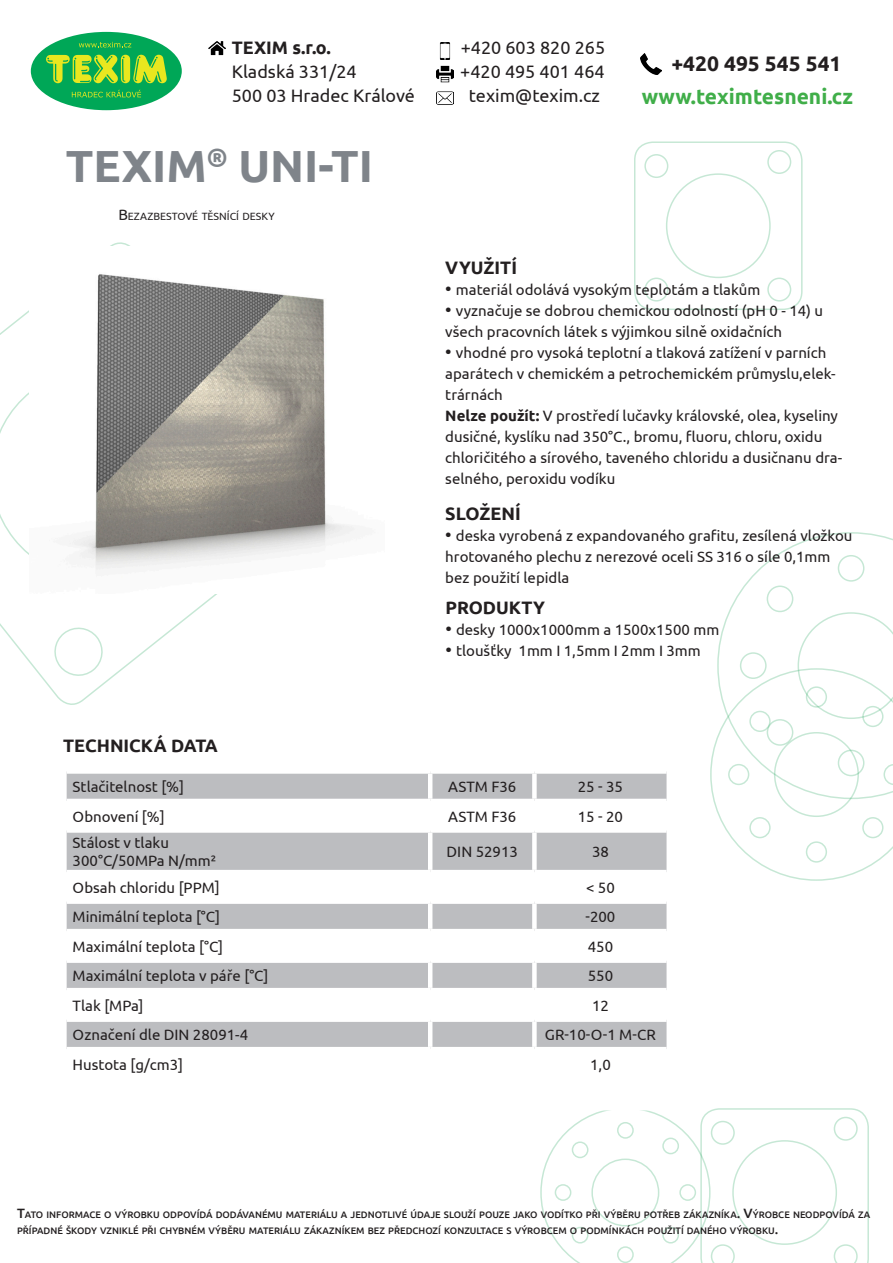
<style>
.page{position:relative;width:893px;height:1263px;background:#fff}
.page>*{position:absolute;margin:0;border:0;box-sizing:border-box;transform-origin:0 0}
.t1{font:700 45px "Ubuntu";color:#7f848a}
.t2{font:700 21px "Ubuntu";color:#40ae49}
.t3{font:700 21px "Ubuntu";color:#231f20}
.t4{font:18px "Ubuntu";color:#231f20}
.t5{font:700 18px "Ubuntu";color:#231f20}
.t6{font:15px/21px "Ubuntu";color:#231f20}
.t7{font:10.5px "Ubuntu";color:#231f20}
.t8{font:500 9.45px/16.2px "Ubuntu";color:#231f20}
.s1{font-size:15px}
.s2{font-size:18px}
.s3{font-weight:700}
.s4{font-size:13.5px}
</style>
<div class="page">
<svg style="left:0;top:242px;width:217px;height:463px"></svg>
<svg style="left:52px;top:625px;width:53px;height:53px"></svg>
<svg style="left:0;top:356px;width:30px;height:236px"></svg>
<svg style="left:728px;top:532px;width:165px;height:80px"></svg>
<svg style="left:710px;top:612px;width:183px;height:269px"></svg>
<div style="left:838px;top:555px;width:26px;height:27px;border:2px solid #19a155;border-radius:50%"></div>
<div style="left:838px;top:750px;width:26px;height:26px;border:2px solid #19a155;border-radius:50%"></div>
<div style="left:740px;top:652px;width:27px;height:27px;border:2px solid #19a155;border-radius:50%"></div>
<div style="left:767px;top:719px;width:26px;height:27px;border:2px solid #19a155;border-radius:50%"></div>
<div style="left:767px;top:585px;width:26px;height:27px;border:2px solid #19a155;border-radius:50%"></div>
<div style="left:634px;top:141px;width:169px;height:169px;border:2px solid #19a155;border-radius:18px"></div>
<div style="left:767px;top:150px;width:24px;height:24px;border:2px solid #19a155;border-radius:50%"></div>
<div style="left:644px;top:154px;width:24px;height:24px;border:2px solid #19a155;border-radius:50%"></div>
<div style="left:644px;top:278px;width:24px;height:24px;border:2px solid #19a155;border-radius:50%"></div>
<div style="left:767px;top:278px;width:24px;height:24px;border:2px solid #19a155;border-radius:50%"></div>
<div style="left:666px;top:173px;width:105px;height:105px;border:2px solid #19a155;border-radius:50%"></div>
<div style="left:31px;top:32px;width:151px;height:78px;background:#00a757;border-radius:50%"></div>
<svg style="left:46px;top:55px;width:121px;height:28px"></svg>
<svg style="left:79px;top:42px;width:52px;height:5px"></svg>
<svg style="left:72px;top:90px;width:69px;height:7px"></svg>
<img style="left:209px;top:41px;width:17px;height:15px">
<img style="left:436px;top:66px;width:17px;height:17px">
<img style="left:439px;top:42px;width:12px;height:17px">
<img style="left:436px;top:91px;width:17px;height:14px">
<img style="left:640px;top:53px;width:22px;height:21px">
<svg style="left:540px;top:1108px;width:329px;height:155px"></svg>
<div style="left:591px;top:1158px;width:68px;height:68px;border:2px solid #19a155;border-radius:50%"></div>
<div style="left:617px;top:1122px;width:17px;height:17px;border:2px solid #19a155;border-radius:50%"></div>
<div style="left:617px;top:1246px;width:17px;height:17px;border:2px solid #19a155;border-radius:50%"></div>
<div style="left:555px;top:1184px;width:16px;height:17px;border:2px solid #19a155;border-radius:50%"></div>
<div style="left:679px;top:1184px;width:17px;height:17px;border:2px solid #19a155;border-radius:50%"></div>
<div style="left:572px;top:1227px;width:16px;height:16px;border:2px solid #19a155;border-radius:50%"></div>
<div style="left:662px;top:1227px;width:17px;height:16px;border:2px solid #19a155;border-radius:50%"></div>
<div style="left:572px;top:1141px;width:16px;height:17px;border:2px solid #19a155;border-radius:50%"></div>
<div style="left:662px;top:1137px;width:17px;height:17px;border:2px solid #19a155;border-radius:50%"></div>
<div style="left:67px;top:774px;width:599px;height:25px;background:#bcbdc0"></div>
<svg style="left:67px;top:833px;width:599px;height:214px;fill:#bcbdc0"></svg>
<hr style="left:428px;top:774px;width:4px;height:25px;background:#fff">
<div style="left:532px;top:774px;width:5px;height:25px;background:#fff"></div>
<hr style="left:428px;top:833px;width:4px;height:37px;background:#fff">
<div style="left:532px;top:833px;width:5px;height:37px;background:#fff"></div>
<hr style="left:428px;top:874px;width:4px;height:25px;background:#fff">
<div style="left:532px;top:874px;width:5px;height:25px;background:#fff"></div>
<hr style="left:428px;top:904px;width:4px;height:25px;background:#fff">
<div style="left:532px;top:904px;width:5px;height:25px;background:#fff"></div>
<hr style="left:428px;top:933px;width:4px;height:25px;background:#fff">
<div style="left:532px;top:933px;width:5px;height:25px;background:#fff"></div>
<hr style="left:428px;top:963px;width:4px;height:25px;background:#fff">
<div style="left:532px;top:963px;width:5px;height:25px;background:#fff"></div>
<hr style="left:428px;top:992px;width:4px;height:25px;background:#fff">
<div style="left:532px;top:992px;width:5px;height:25px;background:#fff"></div>
<hr style="left:428px;top:1022px;width:4px;height:25px;background:#fff">
<div style="left:532px;top:1022px;width:5px;height:25px;background:#fff"></div>
<hr style="left:534px;top:1106px;width:132px;height:4px;background:#fff">
<hr style="left:67px;top:929px;width:363px;height:4px;background:#fff">
<hr style="left:430px;top:929px;width:104px;height:4px;background:#fff">
<hr style="left:534px;top:929px;width:132px;height:4px;background:#fff">
<div style="left:67px;top:1017px;width:363px;height:5px;background:#fff"></div>
<div style="left:430px;top:1017px;width:104px;height:5px;background:#fff"></div>
<div style="left:534px;top:1017px;width:132px;height:5px;background:#fff"></div>
<div style="left:67px;top:958px;width:363px;height:5px;background:#fff"></div>
<div style="left:430px;top:958px;width:104px;height:5px;background:#fff"></div>
<div style="left:534px;top:958px;width:132px;height:5px;background:#fff"></div>
<hr style="left:67px;top:988px;width:363px;height:4px;background:#fff">
<hr style="left:430px;top:988px;width:104px;height:4px;background:#fff">
<hr style="left:534px;top:988px;width:132px;height:4px;background:#fff">
<hr style="left:67px;top:870px;width:363px;height:4px;background:#fff">
<hr style="left:430px;top:870px;width:104px;height:4px;background:#fff">
<hr style="left:534px;top:870px;width:132px;height:4px;background:#fff">
<div style="left:67px;top:899px;width:363px;height:5px;background:#fff"></div>
<div style="left:430px;top:899px;width:104px;height:5px;background:#fff"></div>
<div style="left:534px;top:899px;width:132px;height:5px;background:#fff"></div>
<img style="left:30px;top:247px;width:328px;height:346px">
<p class="t5" style="left:232px;top:37px;width:100px">TEXIM s.r.o.</p>
<p class="t4" style="left:461px;top:37px;width:146px">+420 603 820 265</p>
<p class="t4" style="left:232px;top:61px;width:126px">Kladská 331/24</p>
<p class="t4" style="left:460px;top:61px;width:146px">+420 495 401 464</p>
<p class="t4" style="left:232px;top:85px;width:185px">500 03 Hradec Králové</p>
<p class="t4" style="left:469px;top:85px;width:133px">texim@texim.cz</p>
<p class="t1" style="left:66px;top:138px;width:309px">TEXIM<sup>®</sup> UNI-TI</p>
<p class="t7" style="left:118px;top:210px;width:158px"><span class="s1">B</span>EZAZBESTOVÉ TĚSNÍCÍ DESKY</p>
<p class="t3" style="left:671px;top:50px;width:172px">+420 495 545 541</p>
<p class="t2" style="left:642px;top:83px;width:213px">www.teximtesneni.cz</p>
<p class="t5" style="left:445px;top:257px;width:73px">VYUŽITÍ</p>
<p class="t6" style="left:445px;top:279px;width:317px"><span class="s2">•</span> materiál odolává vysokým teplotám a tlakům</p>
<p class="t6" style="left:445px;top:300px;width:379px"><span class="s2">•</span> vyznačuje se dobrou chemickou odolností (pH 0 - 14) u všech pracovních látek s výjimkou silně oxidačních</p>
<p class="t6" style="left:445px;top:342px;width:392px"><span class="s2">•</span> vhodné pro vysoká teplotní a tlaková zatížení v parních aparátech v chemickém a petrochemickém průmyslu,elek&shy;trárnách</p>
<p class="t6" style="left:445px;top:405px;width:398px"><span class="s3">Nelze použít:</span> V prostředí lučavky královské, olea, kyseliny dusičné, kyslíku nad 350°C., bromu, fluoru, chloru, oxidu chloričitého a sírového, taveného chloridu a dusičnanu dra&shy;selného, peroxidu vodíku</p>
<p class="t5" style="left:445px;top:502px;width:77px">SLOŽENÍ</p>
<p class="t6" style="left:445px;top:524px;width:409px"><span class="s2">•</span> deska vyrobená z expandovaného grafitu, zesílená vložkou hrotovaného plechu z nerezové oceli SS 316 o síle 0,1mm bez použití lepidla</p>
<p class="t5" style="left:445px;top:597px;width:101px">PRODUKTY</p>
<p class="t6" style="left:445px;top:619px;width:275px"><span class="s2">•</span> desky 1000x1000mm a 1500x1500 mm</p>
<p class="t6" style="left:445px;top:640px;width:257px"><span class="s2">•</span> tloušťky 1mm I 1,5mm I 2mm I 3mm</p>
<p class="t5" style="left:63px;top:735px;width:156px">TECHNICKÁ DATA</p>
<p class="t6" style="left:73px;top:776px;width:113px">Stlačitelnost [%]</p>
<p class="t6" style="left:448px;top:776px;width:70px">ASTM F36</p>
<p class="t6" style="left:578px;top:776px;width:47px">25 - 35</p>
<p class="t6" style="left:73px;top:805px;width:94px">Obnovení [%]</p>
<p class="t6" style="left:448px;top:805px;width:70px">ASTM F36</p>
<p class="t6" style="left:578px;top:805px;width:47px">15 - 20</p>
<p class="t6" style="left:73px;top:832px;width:98px">Stálost v tlaku</p>
<p class="t6" style="left:73px;top:850px;width:145px">300°C/50MPa N/mm²</p>
<p class="t6" style="left:447px;top:841px;width:73px">DIN 52913</p>
<p class="t6" style="left:592px;top:841px;width:18px">38</p>
<p class="t6" style="left:73px;top:876px;width:148px">Obsah chloridu [PPM]</p>
<p class="t6" style="left:586px;top:876px;width:30px">&lt; 50</p>
<p class="t6" style="left:73px;top:906px;width:149px">Minimální teplota [°C]</p>
<p class="t6" style="left:586px;top:906px;width:31px">-200</p>
<p class="t6" style="left:73px;top:935px;width:152px">Maximální teplota [°C]</p>
<p class="t6" style="left:588px;top:935px;width:27px">450</p>
<p class="t6" style="left:73px;top:965px;width:197px">Maximální teplota v páře [°C]</p>
<p class="t6" style="left:588px;top:965px;width:27px">550</p>
<p class="t6" style="left:73px;top:994px;width:72px">Tlak [MPa]</p>
<p class="t6" style="left:592px;top:994px;width:18px">12</p>
<p class="t6" style="left:73px;top:1024px;width:177px">Označení dle DIN 28091-4</p>
<p class="t6" style="left:545px;top:1024px;width:113px">GR-10-O-1 M-CR</p>
<p class="t6" style="left:73px;top:1053px;width:112px">Hustota [g/cm3]</p>
<p class="t6" style="left:590px;top:1053px;width:22px">1,0</p>
<p class="t8" style="left:17px;top:1206px;width:855px"><span class="s4">T</span>ATO INFORMACE O VÝROBKU ODPOVÍDÁ DODÁVANÉMU MATERIÁLU A JEDNOTLIVÉ ÚDAJE SLOUŽÍ POUZE JAKO VODÍTKO PŘI VÝBĚRU POTŘEB ZÁKAZNÍKA<span class="s4">. V</span>ÝROBCE NEODPOVÍDÁ ZA<br>PŘÍPADNÉ ŠKODY VZNIKLÉ PŘI CHYBNÉM VÝBĚRU MATERIÁLU ZÁKAZNÍKEM BEZ PŘEDCHOZÍ KONZULTACE S VÝROBCEM O PODMÍNKÁCH POUŽITÍ DANÉHO VÝROBKU<span class="s4">.</span></p>
</div>
